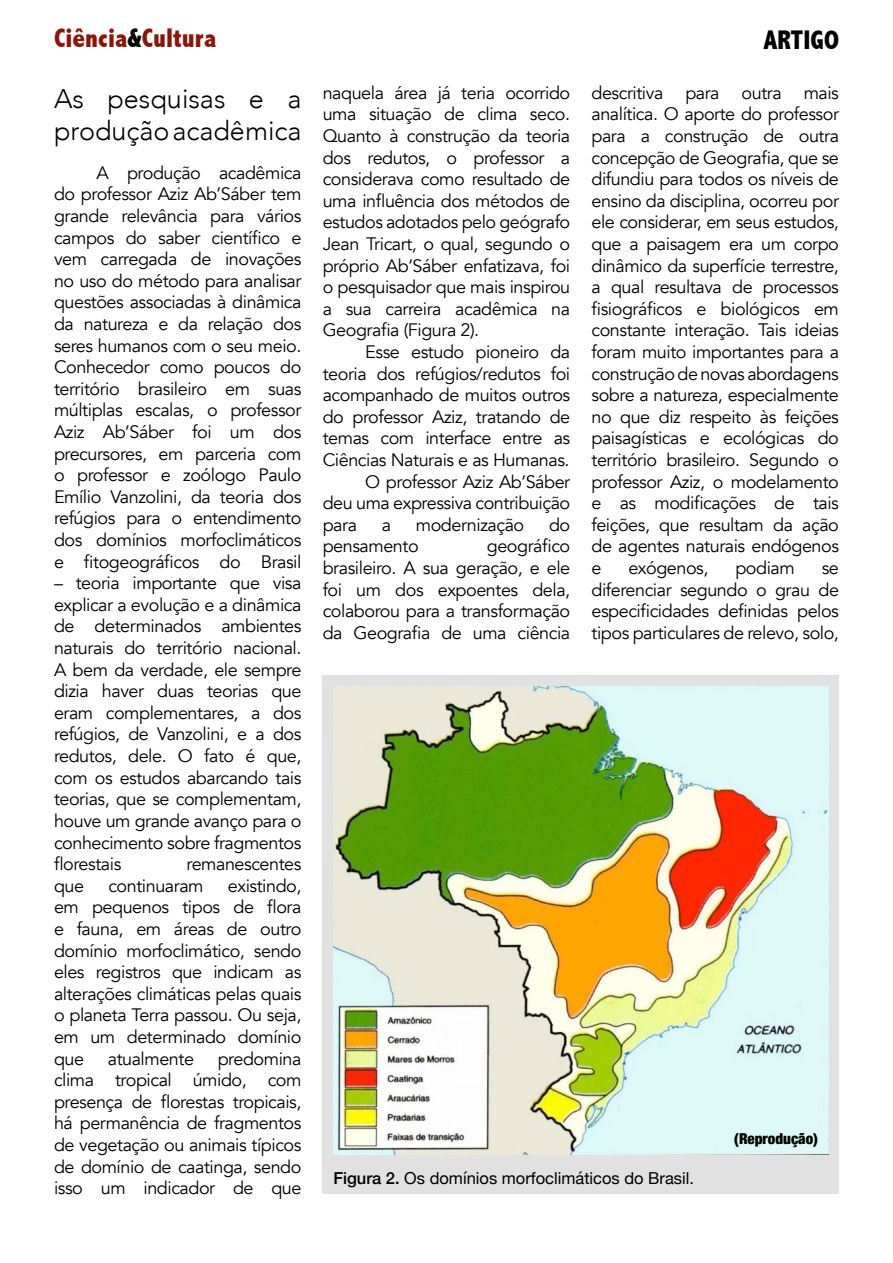
<style>
.page{position:relative;width:893px;height:1263px;background:#fff}
.page>*{position:absolute;margin:0;border:0;box-sizing:border-box;transform-origin:0 0}
.Tópico{font:300 27px/32.4px "Avenir";color:#000}
.t1{font:800 condensed 27px "Abadi";color:#8d140b}
.t2{font:800 condensed 27px "Abadi";color:#000}
.Texto{font:18px/21.6px "Avenir";letter-spacing:-.025em;color:#000;text-align:justify}
.Figura_Legendo{font:16.5px "Helvetica Neue";color:#000}
.Figura_Crédito{font:900 condensed 15px "Helvetica Neue";color:#000}
.s1{color:#000}
.s2{font-weight:500}
</style>
<div class="page">
<div style="left:323px;top:676px;width:516px;height:518px;background:#e1e1e1"></div>
<img style="left:333px;top:686px;width:495px;height:468px">
<h1 class="t1" style="left:54px;top:22px;width:164px">Ciência<span class="s1">&amp;</span>Cultura</h1>
<h1 class="t2" style="left:763px;top:25px;width:77px">ARTIGO</h1>
<p class="Tópico" style="left:54px;top:82px;width:249px">As pesquisas e a produção acadêmica</p>
<p class="Texto" style="left:54px;top:162px;width:249px;text-indent:43px">A produção acadêmica do professor Aziz Ab’Sáber tem grande relevância para vários campos do saber científico e vem carregada de inovações no uso do método para analisar questões associadas à dinâmica da natureza e da relação dos seres humanos com o seu meio.<br>Conhecedor como poucos do território brasileiro em suas múltiplas escalas, o professor Aziz Ab’Sáber foi um dos precursores, em parceria com o professor e zoólogo Paulo Emílio Vanzolini, da teoria dos refúgios para o entendimento dos domínios morfoclimáticos e fitogeográficos do Brasil</p>
<p class="Texto" style="left:54px;top:573px;width:249px">– teoria importante que visa explicar a evolução e a dinâmica de determinados ambientes naturais do território nacional.<br>A bem da verdade, ele sempre dizia haver duas teorias que eram complementares, a dos refúgios, de Vanzolini, e a dos redutos, dele. O fato é que, com os estudos abarcando tais teorias, que se complementam, houve um grande avanço para o conhecimento sobre fragmentos florestais</p>
<p class="Texto" style="left:591px;top:82px;width:249px">descritiva para outra mais analítica. O aporte do professor para a construção de outra concepção de Geografia, que se difundiu para todos os níveis de ensino da disciplina, ocorreu por ele considerar, em seus estudos, que a paisagem era um corpo dinâmico da superfície terrestre, a qual resultava de processos fisiográficos e biológicos em constante interação. Tais ideias foram muito importantes para a construção de novas abordagens sobre a natureza, especialmente no que diz respeito às feições paisagísticas e ecológicas do território brasileiro. Segundo o professor Aziz, o modelamento e as modificações de tais feições, que resultam da ação de agentes naturais endógenos e</p>
<p class="Texto" style="left:323px;top:82px;width:249px">naquela área já teria ocorrido uma situação de clima seco.<br>Quanto à construção da teoria dos redutos, o professor a considerava como resultado de uma influência dos métodos de estudos adotados pelo geógrafo Jean Tricart, o qual, segundo o próprio Ab’Sáber enfatizava, foi o pesquisador que mais inspirou a sua carreira acadêmica na Geografia (Figura 2).</p>
<p class="Texto" style="left:323px;top:341px;width:249px;text-indent:43px">Esse estudo pioneiro da teoria dos refúgios/redutos foi acompanhado de muitos outros do professor Aziz, tratando de temas com interface entre as Ciências Naturais e as Humanas.</p>
<p class="Texto" style="left:323px;top:471px;width:249px;text-indent:43px">O professor Aziz Ab’Sáber deu uma expressiva contribuição para</p>
<p class="Texto" style="left:382px;top:514px;width:11px">a</p>
<p class="Texto" style="left:416px;top:514px;width:110px">modernização</p>
<p class="Texto" style="left:549px;top:514px;width:23px">do</p>
<p class="Texto" style="left:323px;top:536px;width:97px">pensamento</p>
<p class="Texto" style="left:323px;top:536px;width:249px;text-indent:164px">geográfico brasileiro. A sua geração, e ele foi um dos expoentes dela, colaborou para a transformação da Geografia de uma ciência</p>
<p class="Texto" style="left:628px;top:557px;width:82px">exógenos,</p>
<p class="Texto" style="left:735px;top:557px;width:61px">podiam</p>
<p class="Texto" style="left:591px;top:557px;width:249px;text-indent:230px">se diferenciar segundo o grau de especificidades definidas pelos tipos particulares de relevo, solo,</p>
<p class="Texto" style="left:186px;top:853px;width:116px">remanescentes</p>
<p class="Texto" style="left:54px;top:875px;width:249px;text-indent:174px">existindo, em pequenos tipos de flora e fauna, em áreas de outro domínio morfoclimático, sendo eles registros que indicam as alterações climáticas pelas quais o planeta Terra passou. Ou seja, em um determinado domínio que</p>
<p class="Texto" style="left:54px;top:875px;width:32px">que</p>
<p class="Texto" style="left:108px;top:875px;width:97px">continuaram</p>
<p class="Texto" style="left:54px;top:1048px;width:249px;text-indent:164px">predomina clima tropical úmido, com presença de florestas tropicais, há permanência de fragmentos de vegetação ou animais típicos de domínio de caatinga, sendo isso um indicador de que</p>
<p class="Texto" style="left:108px;top:1048px;width:88px">atualmente</p>
<p class="Figura_Legendo" style="left:333px;top:1166px;width:362px"><span class="s2">Figura 2.</span> Os domínios morfoclimáticos do Brasil.</p>
<p class="Figura_Crédito" style="left:734px;top:1126px;width:85px">(Reprodução)</p>
</div>
